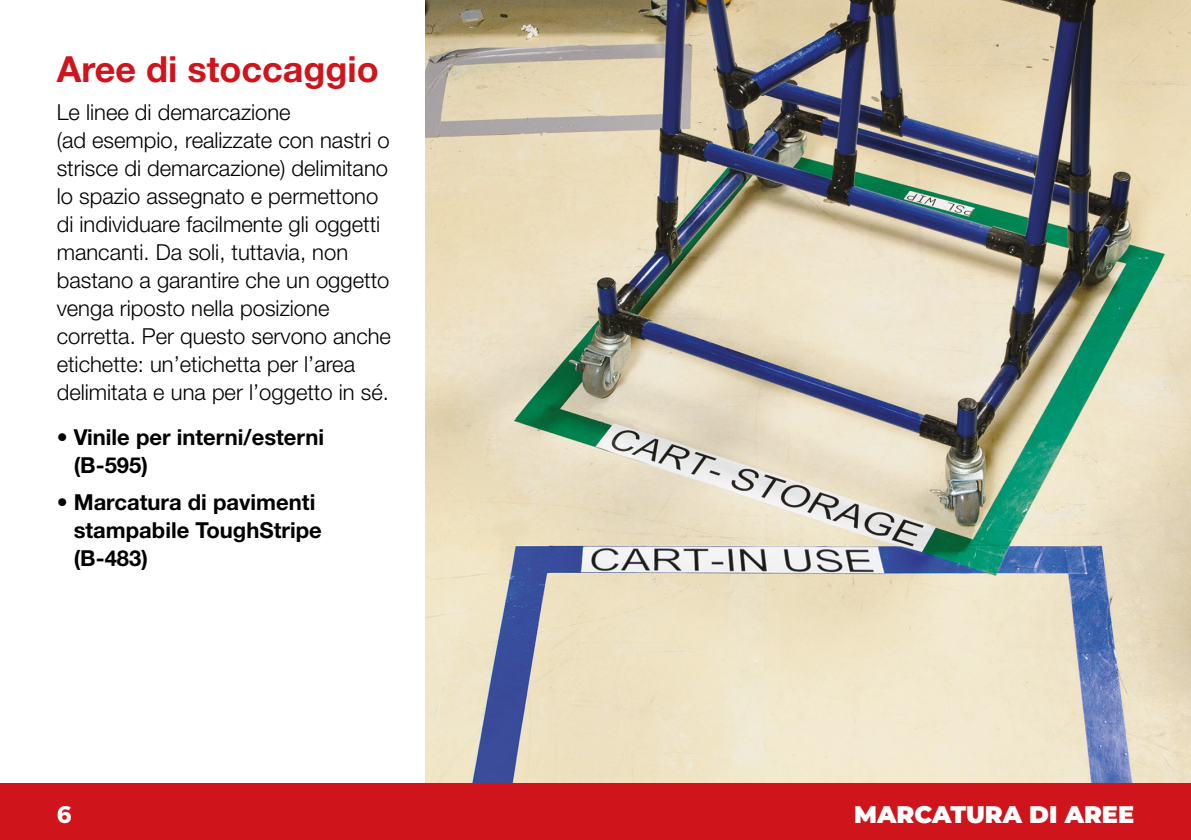
<style>
.page{position:relative;width:1191px;height:840px;background:#fff}
.page>*{position:absolute;margin:0;border:0;box-sizing:border-box;transform-origin:0 0}
.t1{font:700 36px "Helvetica Neue LT Pro";color:#d0141c}
.t2{font:900 24px "Montserrat";color:#fff}
.t3{font:700 24px "Montserrat";color:#fff}
.t4{font:300 22px/28px "Helvetica Neue LT Pro";color:#000}
.t5{font:700 22px/28px "Helvetica Neue LT Pro";color:#000}
</style>
<div class="page">
<img style="left:425px;top:0;width:766px;height:782px">
<div style="left:0;top:782px;width:1191px;height:57px;background:#d0141c"></div>
<h1 class="t1" style="left:57px;top:47px;width:323px">Aree di stoccaggio</h1>
<p class="t4" style="left:57px;top:97px;width:336px">Le linee di demarcazione<br>(ad esempio, realizzate con nastri o strisce di demarcazione) delimitano lo spazio assegnato e permettono di individuare facilmente gli oggetti mancanti. Da soli, tuttavia, non bastano a garantire che un oggetto venga riposto nella posizione corretta. Per questo servono anche etichette: un’etichetta per l’area delimitata e una per l’oggetto in sé.</p>
<p class="t5" style="left:74px;top:422px;width:252px;text-indent:-17px">• Vinile per interni/esterni (B-595)</p>
<p class="t5" style="left:74px;top:487px;width:250px;text-indent:-17px">• Marcatura di pavimenti stampabile ToughStripe (B-483)</p>
<p class="t3" style="left:57px;top:799px;width:16px">6</p>
<p class="t2" style="left:854px;top:796px;width:281px">MARCATURA DI AREE</p>
</div>
